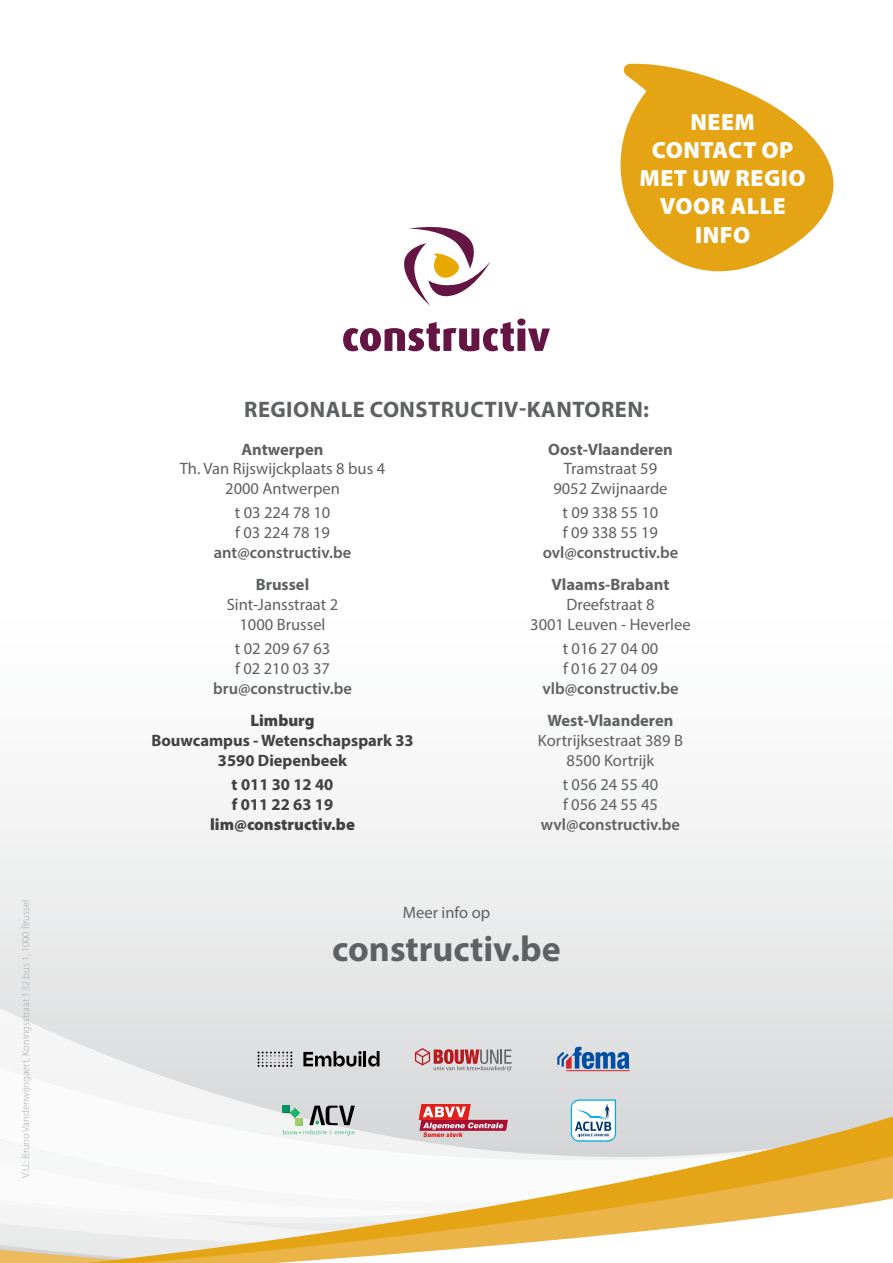
<style>
.page{position:relative;width:893px;height:1263px;background:#fff}
.page>*{position:absolute;margin:0;border:0;box-sizing:border-box;transform-origin:0 0}
.t1{font:700 36px "Myriad Pro";color:#5f6062}
.t2{font:900 23.55px/28.2px "Myriad Pro";letter-spacing:.02em;color:#fff;text-align:center}
.t3{font:700 22.5px "Myriad Pro";letter-spacing:.02em;color:#5f6062}
.t4{font:16.5px/19.8px "Myriad Pro";color:#5f6062;text-align:center}
.t5{font:600 16.5px "Myriad Pro";color:#5f6062}
.t6{font:700 16.5px/19.8px "Myriad Pro";color:#414042;text-align:center}
.t7{font:700 16.5px "Myriad Pro";color:#5f6062}
.t8{font:900 16.5px "Myriad Pro";color:#414042}
.t9{font:300 10.5px "Myriad Pro";color:#a7a9ac}
</style>
<div class="page">
<div style="left:0;top:597px;width:893px;height:666px;background:#f9f9fa"></div>
<div style="left:0;top:871px;width:893px;height:36px;background:#eeeeef"></div>
<div style="left:0;top:907px;width:893px;height:68px;background:#e9eaea"></div>
<div style="left:0;top:975px;width:893px;height:53px;background:#e3e4e5"></div>
<svg style="left:43px;top:1028px;width:850px;height:82px;background:#e0e0e1"></svg>
<svg style="left:272px;top:1110px;width:621px;height:40px;background:#dcd6c7"></svg>
<svg style="left:489px;top:1150px;width:404px;height:44px"></svg>
<svg style="left:0;top:1194px;width:893px;height:69px"></svg>
<svg style="left:404px;top:227px;width:86px;height:79px"></svg>
<svg style="left:343px;top:318px;width:207px;height:33px"></svg>
<svg style="left:571px;top:1099px;width:45px;height:43px"></svg>
<svg style="left:419px;top:1104px;width:89px;height:33px;background:#d4868e"></svg>
<svg style="left:283px;top:1105px;width:72px;height:30px"></svg>
<div style="left:283px;top:1105px;width:7px;height:8px;background:#009461"></div>
<svg style="left:415px;top:1048px;width:97px;height:23px;background:#c39ea0"></svg>
<hr style="left:566px;top:1070px;width:64px;height:1px;background:#d2232a">
<svg style="left:557px;top:1047px;width:72px;height:22px;background:#7996bd"></svg>
<svg style="left:620px;top:63px;width:214px;height:208px;fill:#e5a414"></svg>
<svg style="left:303px;top:1051px;width:76px;height:15px"></svg>
<svg style="left:258px;top:1051px;width:34px;height:16px"></svg>
<p class="t9" style="left:20px;top:1178px;width:279px;rotate:-90deg">V.U.: Bruno Vandenwijngaert, Koningsstraat 132 bus 1, 1000 Brussel</p>
<h2 class="t2" style="left:640px;top:108px;width:168px">NEEM<br>CONTACT OP<br>MET UW REGIO<br>VOOR ALLE<br>INFO</h2>
<h3 class="t3" style="left:244px;top:394px;width:406px">REGIONALE CONSTRUCTIV-KANTOREN:</h3>
<p class="t7" style="left:242px;top:438px;width:83px">Antwerpen</p>
<p class="t4" style="left:180px;top:459px;width:207px">Th. Van Rijswijckplaats 8 bus 4<br>2000 Antwerpen</p>
<p class="t4" style="left:235px;top:503px;width:97px;text-align:left">t 03 224 78 10 f 03 224 78 19</p>
<p class="t5" style="left:214px;top:542px;width:139px">ant@constructiv.be</p>
<p class="t7" style="left:256px;top:574px;width:55px">Brussel</p>
<p class="t4" style="left:227px;top:595px;width:113px">Sint-Jansstraat 2<br>1000 Brussel</p>
<p class="t4" style="left:235px;top:638px;width:97px;text-align:left">t 02 209 67 63 f 02 210 03 37</p>
<p class="t5" style="left:213px;top:678px;width:140px">bru@constructiv.be</p>
<p class="t8" style="left:250px;top:711px;width:66px">Limburg</p>
<p class="t6" style="left:151px;top:730px;width:264px">Bouwcampus - Wetenschapspark 33<br>3590 Diepenbeek</p>
<p class="t6" style="left:232px;top:774px;width:103px;text-align:left">t 011 30 12 40 f 011 22 63 19</p>
<p class="t8" style="left:210px;top:815px;width:146px">lim@constructiv.be</p>
<p class="t7" style="left:548px;top:438px;width:126px">Oost-Vlaanderen</p>
<p class="t4" style="left:553px;top:459px;width:116px">Tramstraat 59<br>9052 Zwijnaarde</p>
<p class="t4" style="left:563px;top:503px;width:97px;text-align:left">t 09 338 55 10 f 09 338 55 19</p>
<p class="t5" style="left:543px;top:542px;width:137px">ovl@constructiv.be</p>
<p class="t7" style="left:551px;top:574px;width:119px">Vlaams-Brabant</p>
<p class="t4" style="left:530px;top:595px;width:162px">Dreefstraat 8<br>3001 Leuven - Heverlee</p>
<p class="t4" style="left:563px;top:638px;width:97px;text-align:left">t 016 27 04 00 f 016 27 04 09</p>
<p class="t5" style="left:542px;top:678px;width:138px">vlb@constructiv.be</p>
<p class="t7" style="left:548px;top:710px;width:127px">West-Vlaanderen</p>
<p class="t4" style="left:538px;top:730px;width:147px">Kortrijksestraat 389 B<br>8500 Kortrijk</p>
<p class="t4" style="left:563px;top:774px;width:97px;text-align:left">t 056 24 55 40 f 056 24 55 45</p>
<p class="t5" style="left:541px;top:813px;width:141px">wvl@constructiv.be</p>
<p class="t4" style="left:403px;top:902px;width:89px">Meer info op</p>
<h1 class="t1" style="left:332px;top:926px;width:230px">constructiv.be</h1>
</div>
